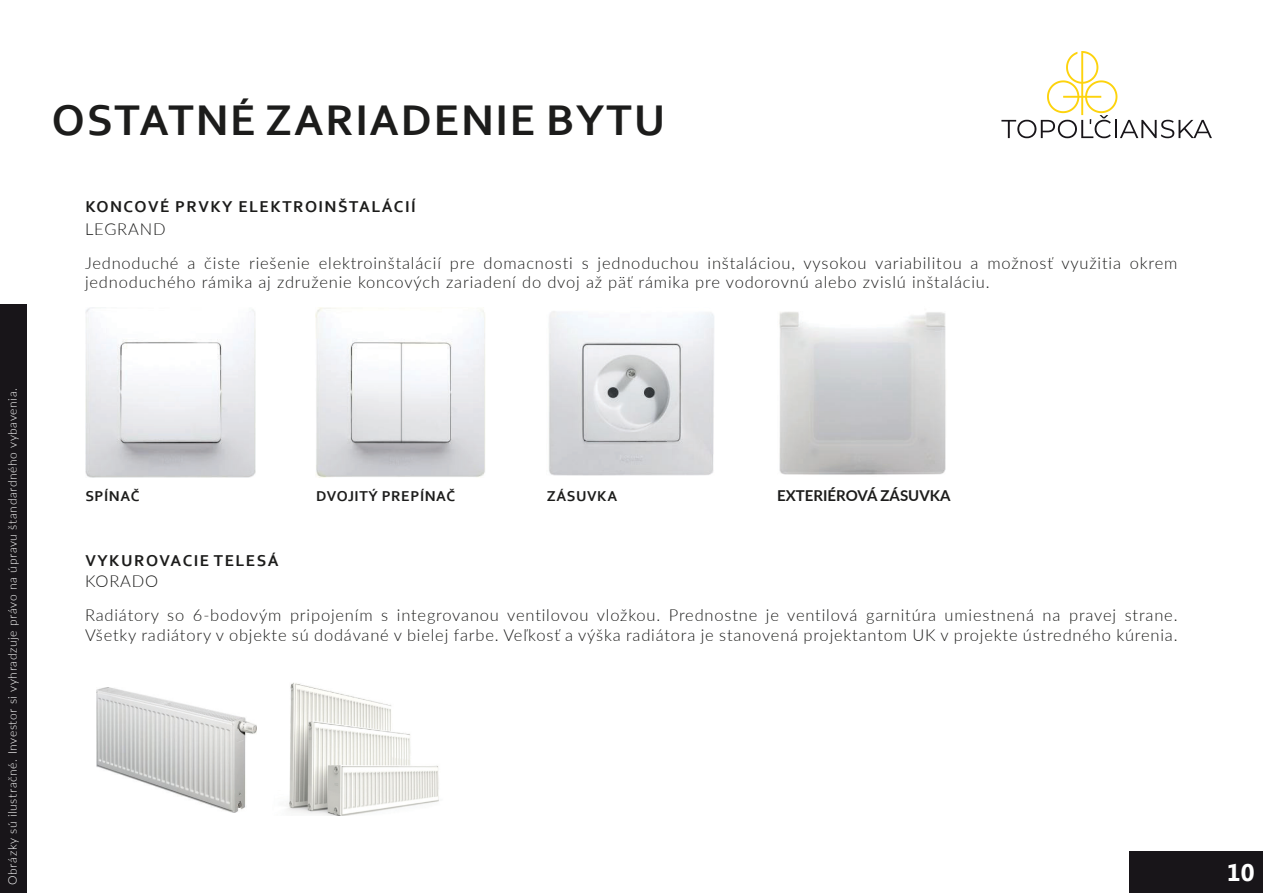
<style>
.page{position:relative;width:1263px;height:893px;background:#fff}
.page>*{position:absolute;margin:0;border:0;box-sizing:border-box;transform-origin:0 0}
.Paragraph_Style_1{font:700 45px "Corbel";letter-spacing:.04em;color:#1c1c1b}
.t1{font:700 24px "Microsoft New Tai Lue";color:#fff}
.t2{font:300 16.5px/19.5px "Lato";letter-spacing:.05em;color:#1c1c1b}
.t3{font:700 16.5px "Corbel";letter-spacing:.09em;color:#1c1c1b}
.t4{font:700 15px "Corbel";letter-spacing:.04em;color:#1c1c1b}
.t5{font:700 15px "Lato";color:#1c1c1b}
.t6{font:300 12px "Lato";letter-spacing:.05em;color:#fff}
</style>
<div class="page">
<img style="left:85px;top:307px;width:170px;height:170px">
<img style="left:316px;top:307px;width:169px;height:170px">
<img style="left:549px;top:311px;width:165px;height:165px">
<img style="left:96px;top:687px;width:160px;height:126px">
<img style="left:287px;top:682px;width:152px;height:133px">
<div style="left:1129px;top:851px;width:134px;height:42px;background:#181519"></div>
<svg style="left:1001px;top:51px;width:211px;height:87px"></svg>
<div style="left:0;top:304px;width:27px;height:589px;background:#181519"></div>
<img style="left:779px;top:312px;width:167px;height:163px">
<p class="Paragraph_Style_1" style="left:52px;top:93px;width:615px">OSTATNÉ ZARIADENIE BYTU</p>
<p class="t3" style="left:85px;top:196px;width:332px">KONCOVÉ PRVKY ELEKTROINŠTALÁCIÍ</p>
<p class="t2" style="left:85px;top:218px;width:82px">LEGRAND</p>
<p class="t2" style="left:85px;top:253px;width:1094px">Jednoduché a čiste riešenie elektroinštalácií pre domacnosti s jednoduchou inštaláciou, vysokou variabilitou a možnosť využitia okrem jednoduchého rámika aj združenie koncových zariadení do dvoj až päť rámika pre vodorovnú alebo zvislú inštaláciu.</p>
<p class="t6" style="left:4px;top:885px;width:498px;rotate:-90deg">Obrázky sú ilustračné. Investor si vyhradzuje právo na úpravu štandardného vybavenia.</p>
<p class="t4" style="left:85px;top:487px;width:56px">SPÍNAČ</p>
<p class="t4" style="left:316px;top:487px;width:141px">DVOJITÝ PREPÍNAČ</p>
<p class="t4" style="left:547px;top:487px;width:72px">ZÁSUVKA</p>
<p class="t5" style="left:777px;top:485px;width:175px">EXTERIÉROVÁ ZÁSUVKA</p>
<p class="t3" style="left:85px;top:550px;width:195px">VYKUROVACIE TELESÁ</p>
<p class="t2" style="left:85px;top:571px;width:75px">KORADO</p>
<p class="t2" style="left:85px;top:605px;width:1094px">Radiátory so 6-bodovým pripojením s integrovanou ventilovou vložkou. Prednostne je ventilová garnitúra umiestnená na pravej strane.<br>Všetky radiátory v objekte sú dodávané v bielej farbe. Veľkosť a výška radiátora je stanovená projektantom UK v projekte ústredného kúrenia.</p>
<p class="t1" style="left:1227px;top:859px;width:29px">10</p>
</div>
